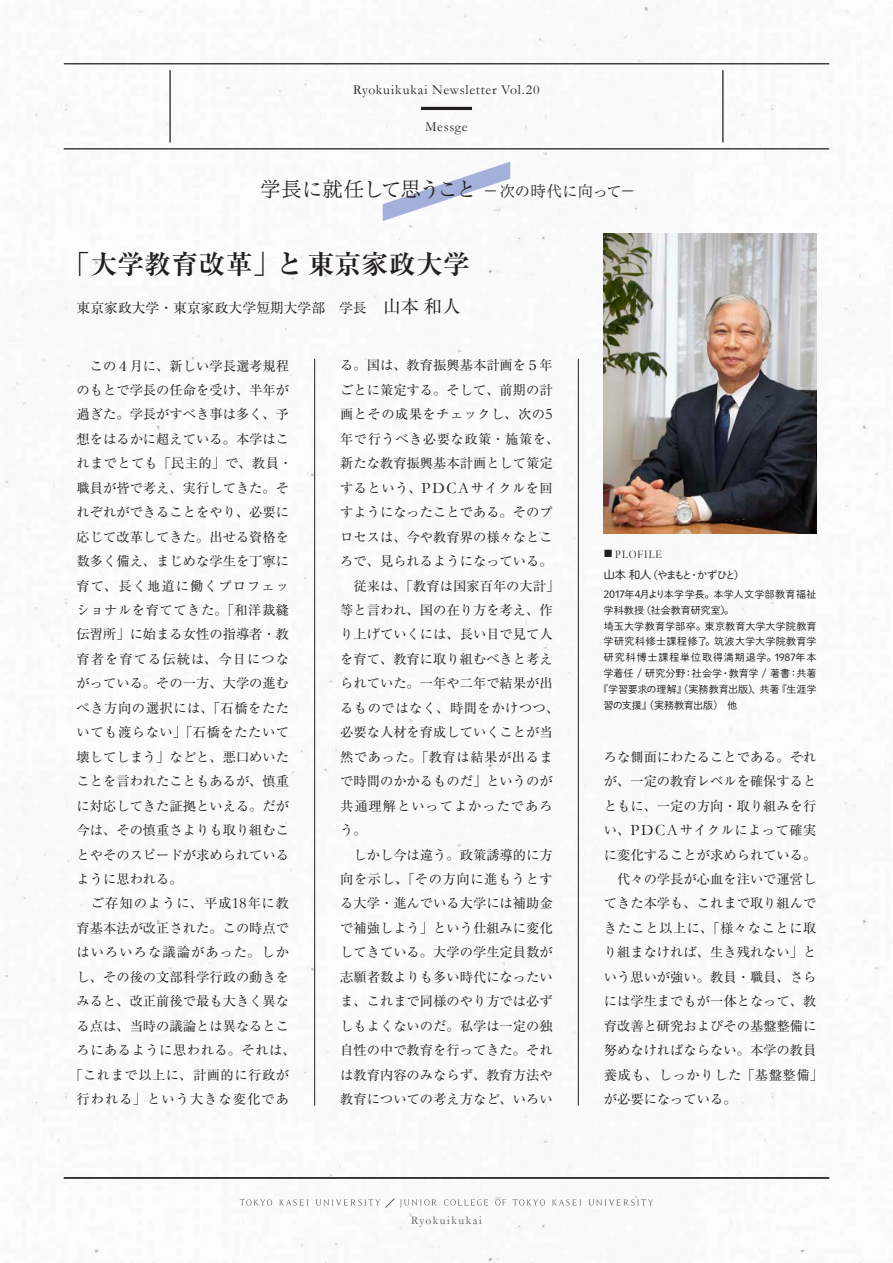
<style>
.page{position:relative;width:893px;height:1263px;background:#fff}
.page>*{position:absolute;margin:0;border:0;box-sizing:border-box;transform-origin:0 0}
.t1{font:700 26.55px "Ryumin Pro";letter-spacing:.02em;color:#231f20}
.t2{font:20.25px "Ryumin Pro";color:#231f20}
.t3{font:13.8px "Garamond";letter-spacing:.05em;color:#231f20}
.t4{font:13.8px "Ryumin Pro";color:#231f20}
.t5{font:13.35px/24.5px "Ryumin Pro";color:#231f20}
.t6{font:13.35px "Ryumin Pro";letter-spacing:.04em;color:#231f20}
.t7{font:13.35px "Ryumin Pro";letter-spacing:.075em;color:#231f20}
.t8{font:13.35px "Ryumin Pro";letter-spacing:.025em;color:#231f20}
.t9{font:11.7px "Garamond";letter-spacing:.13em;color:#57585a}
.t10{font:11.7px "Garamond";letter-spacing:.11em;color:#231f20;scale:.85 1}
.t11{font:10.65px "Shuei M Go Std L";letter-spacing:-.19em;color:#231f20}
.t12{font:10.05px "Shuei M Go Std L";letter-spacing:.005em;color:#231f20}
.t13{font:10.05px "Shuei M Go Std L";letter-spacing:-.02em;color:#231f20}
.t14{font:10.05px "Shuei M Go Std L";letter-spacing:.07em;color:#231f20}
.t15{font:10.05px "Shuei M Go Std L";letter-spacing:.03em;color:#231f20}
.t16{font:10.05px "Shuei M Go Std L";letter-spacing:-.025em;color:#231f20}
.s1{font-family:"Honoka Mincho";font-size:21.3px}
.s2{font-family:"Shuei M Go Std L";font-size:15.9px}
.s3{font-family:"Honoka Mincho";font-size:15.9px}
.s4{font-size:15.15px}
.s5{font-size:18px}
.s6{font-family:"Garamond";font-size:16.05px}
.s7{font-family:"Shuei M Go Std L";font-size:9.6px}
.s8{font-size:11.7px}
</style>
<div class="page">
<img style="left:0;top:4px;width:891px;height:1259px">
<svg style="left:495px;top:1199px;width:11px;height:6px"></svg>
<svg style="left:444px;top:1199px;width:44px;height:6px"></svg>
<svg style="left:589px;top:1199px;width:64px;height:7px"></svg>
<svg style="left:513px;top:1199px;width:32px;height:7px"></svg>
<svg style="left:552px;top:1199px;width:29px;height:7px"></svg>
<svg style="left:240px;top:1199px;width:32px;height:7px"></svg>
<svg style="left:279px;top:1199px;width:29px;height:7px"></svg>
<svg style="left:316px;top:1198px;width:121px;height:10px"></svg>
<hr style="left:64px;top:148px;width:765px;height:1px;background:#231f20">
<hr style="left:64px;top:63px;width:765px;height:1px;background:#231f20">
<hr style="left:169px;top:70px;width:2px;height:72px;background:#231f20">
<hr style="left:722px;top:70px;width:1px;height:72px;background:#231f20">
<hr style="left:421px;top:107px;width:51px;height:3px;background:#231f20">
<hr style="left:64px;top:1177px;width:765px;height:1px;background:#231f20">
<hr style="left:314px;top:359px;width:1px;height:747px;background:#231f20">
<hr style="left:578px;top:359px;width:1px;height:747px;background:#231f20">
<svg style="left:383px;top:162px;width:127px;height:59px"></svg>
<img style="left:604px;top:234px;width:212px;height:300px">
<p class="t3" style="left:353px;top:82px;width:188px">Ryokuikukai Newsletter Vol.20</p>
<p class="t3" style="left:425px;top:119px;width:44px">Messge</p>
<h2 class="t2" style="left:260px;top:173px;width:375px"><span class="s1">学長</span>に<span class="s1">就任</span>して<span class="s1">思</span>うこと <span class="s2">—</span> <span class="s3">次</span><span class="s4">の</span><span class="s3">時代</span><span class="s4">に</span><span class="s3">向</span><span class="s4">って</span><span class="s2">—</span></h2>
<h1 class="t1" style="left:63px;top:243px;width:408px">「大学教育改革」と東京家政大学</h1>
<p class="t4" style="left:77px;top:296px;width:385px">東京家政大学・東京家政大学短期大学部　学長 <span class="s5">山本和人</span></p>
<p class="t5" style="left:77px;top:352px;width:214px">　この４月に、新しい学長選考規程</p>
<p class="t5" style="left:77px;top:377px;width:214px">のもとで学長の任命を受け、半年が</p>
<p class="t5" style="left:77px;top:401px;width:214px">過ぎた。学長がすべき事は多く、予</p>
<p class="t5" style="left:77px;top:426px;width:214px">想をはるかに超えている。本学はこ</p>
<p class="t8" style="left:77px;top:453px;width:217px">れまでとても「民主的」で、教員・</p>
<p class="t5" style="left:77px;top:475px;width:214px">職員が皆で考え、実行してきた。そ</p>
<p class="t5" style="left:77px;top:499px;width:214px">れぞれができることをやり、必要に</p>
<p class="t5" style="left:77px;top:523px;width:214px">応じて改革してきた。出せる資格を</p>
<p class="t5" style="left:77px;top:548px;width:214px">数多く備え、まじめな学生を丁寧に</p>
<p class="t7" style="left:77px;top:575px;width:214px">育て、長く地道に働くプロフェッ</p>
<p class="t6" style="left:77px;top:599px;width:214px">ショナルを育ててきた。「和洋裁縫</p>
<p class="t5" style="left:77px;top:621px;width:214px">伝習所」に始まる女性の指導者・教</p>
<p class="t7" style="left:77px;top:648px;width:214px">育者を育てる伝統は、今日につな</p>
<p class="t5" style="left:77px;top:670px;width:214px">がっている。その一方、大学の進む</p>
<p class="t6" style="left:77px;top:697px;width:214px">べき方向の選択には、「石橋をたた</p>
<p class="t6" style="left:77px;top:722px;width:214px">いても渡らない」「石橋をたたいて</p>
<p class="t5" style="left:77px;top:744px;width:214px">壊してしまう」などと、悪口めいた</p>
<p class="t5" style="left:77px;top:768px;width:214px">ことを言われたこともあるが、慎重</p>
<p class="t5" style="left:77px;top:792px;width:214px">に対応してきた証拠といえる。だが</p>
<p class="t5" style="left:77px;top:817px;width:214px">今は、その慎重さよりも取り組むこ</p>
<p class="t5" style="left:77px;top:841px;width:214px">とやそのスピードが求められている</p>
<p class="t5" style="left:77px;top:866px;width:108px">ように思われる。</p>
<p class="t7" style="left:77px;top:893px;width:214px">　ご存知のように、平成<span class="s6">18</span>年に教</p>
<p class="t5" style="left:77px;top:915px;width:214px">育基本法が改正された。この時点で</p>
<p class="t7" style="left:77px;top:942px;width:214px">はいろいろな議論があった。しか</p>
<p class="t5" style="left:77px;top:964px;width:214px">し、その後の文部科学行政の動きを</p>
<p class="t5" style="left:77px;top:988px;width:214px">みると、改正前後で最も大きく異な</p>
<p class="t5" style="left:77px;top:1012px;width:214px">る点は、当時の議論とは異なるとこ</p>
<p class="t6" style="left:77px;top:1040px;width:221px">ろにあるように思われる。それは、</p>
<p class="t6" style="left:70px;top:1064px;width:221px">「これまで以上に、計画的に行政が</p>
<p class="t7" style="left:77px;top:1088px;width:214px">行われる」という大きな変化であ</p>
<p class="t5" style="left:340px;top:352px;width:221px">る。国は、教育振興基本計画を５年ごとに策定する。そして、前期の計画とその成果をチェックし、次の<span class="s6">5</span>年で行うべき必要な政策・施策を、新たな教育振興基本計画として策定するという、<span class="s6">PDCA</span>サイクルを回すようになったことである。そのプロセスは、今や教育界の様々なところで、見られるようになっている。　従来は、「教育は国家百年の大計」等と言われ、国の在り方を考え、作り上げていくには、長い目で見て人を育て、教育に取り組むべきと考えられていた。一年や二年で結果が出るものではなく、時間をかけつつ、必要な人材を育成していくことが当然であった。「教育は結果が出るまで時間のかかるものだ」というのが共通理解といってよかったであろう。<br>　しかし今は違う。政策誘導的に方向を示し、「その方向に進もうとする大学・進んでいる大学には補助金で補強しよう」という仕組みに変化してきている。大学の学生定員数が志願者数よりも多い時代になったいま、これまで同様のやり方では必ずしもよくないのだ。私学は一定の独自性の中で教育を行ってきた。それは教育内容のみならず、教育方法や教育についての考え方など、いろい</p>
<p class="t9" style="left:411px;top:1213px;width:72px">Ryokuikukai</p>
<p class="t10" style="left:603px;top:547px;width:71px"><span class="s7">■</span> PLOFILE</p>
<p class="t11" style="left:603px;top:567px;width:143px"><span class="s8">山本 和人</span>（やまもと・かずひと）</p>
<p class="t12" style="left:604px;top:586px;width:215px">2017年4月より本学学長。本学人文学部教育福祉</p>
<p class="t12" style="left:604px;top:602px;width:132px">学科教授（社会教育研究室）。</p>
<p class="t12" style="left:604px;top:618px;width:215px">埼玉大学教育学部卒。東京教育大学大学院教育</p>
<p class="t15" style="left:604px;top:634px;width:215px">学研究科修士課程修了。筑波大学大学院教育学</p>
<p class="t14" style="left:604px;top:650px;width:214px">研究科博士課程単位取得満期退学。1987年本</p>
<p class="t12" style="left:604px;top:666px;width:215px">学着任 / 研究分野：社会学・教育学 / 著書：共著</p>
<p class="t13" style="left:598px;top:682px;width:220px">『学習要求の理解』（実務教育出版）、共著『生涯学</p>
<p class="t16" style="left:604px;top:698px;width:136px">習の支援』（実務教育出版）　他</p>
<p class="t5" style="left:604px;top:744px;width:221px">ろな側面にわたることである。それが、一定の教育レベルを確保するとともに、一定の方向・取り組みを行い、<span class="s6">PDCA</span>サイクルによって確実に変化することが求められている。　代々の学長が心血を注いで運営してきた本学も、これまで取り組んできたこと以上に、「様々なことに取り組まなければ、生き残れない」という思いが強い。教員・職員、さらには学生までもが一体となって、教育改善と研究およびその基盤整備に努めなければならない。本学の教員養成も、しっかりした「基盤整備」が必要になっている。</p>
</div>
